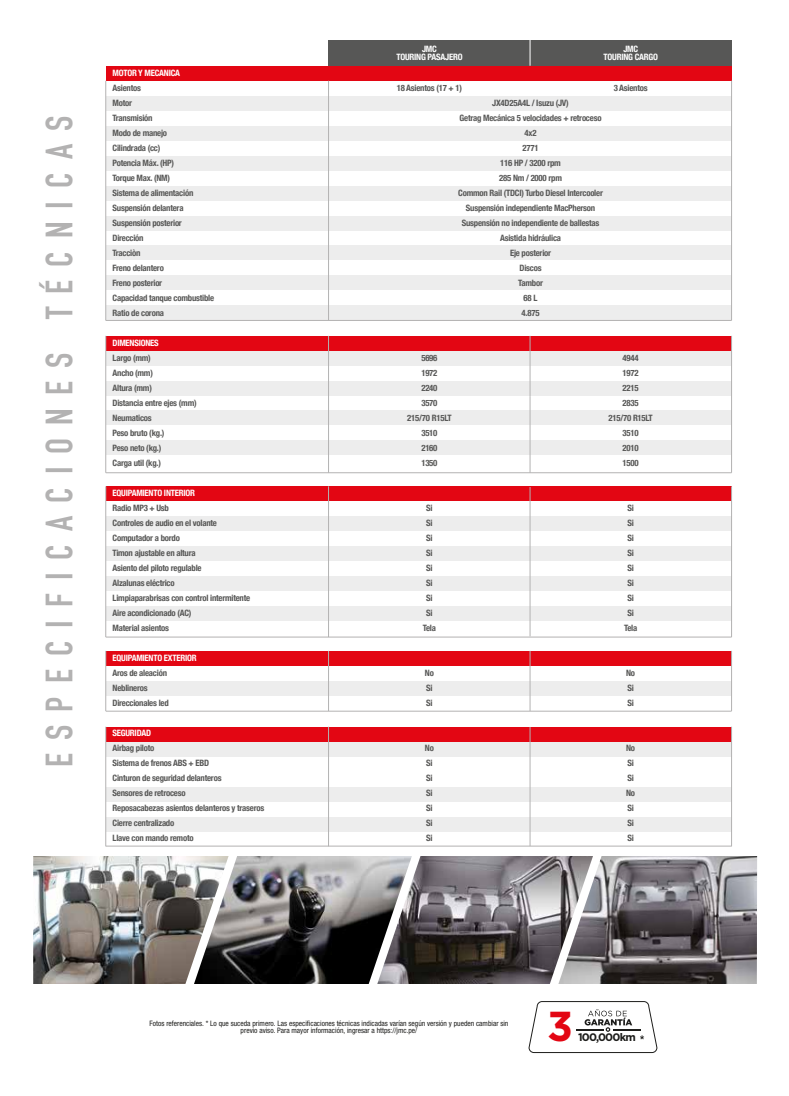
<style>
.page{position:relative;width:789px;height:1096px;background:#fff}
.page>*{position:absolute;margin:0;border:0;box-sizing:border-box;transform-origin:0 0}
.t1{font:700 41.88px "Gotham";color:#e30613}
.t2{font:700 37.5px "DIN Condensed";letter-spacing:.35em;color:#b3b2b2}
.t3{font:700 11px "Gotham";letter-spacing:-.075em;color:#1d1d1b}
.t4{font:700 condensed 8.75px/15px "Helvetica Neue";letter-spacing:-.025em;color:#575756}
.t5{font:700 condensed 8.75px/8.8px "Helvetica Neue";letter-spacing:-.025em;color:#fff;text-align:center}
.t6{font:condensed 7.5px/6.9px "Helvetica Neue LT Std";color:#1d1d1b;text-align:center}
</style>
<div class="page">
<div style="left:328px;top:40px;width:403px;height:26px;background:#575756"></div>
<div style="left:106px;top:66px;width:625px;height:14px;background:#e30613"></div>
<div style="left:106px;top:96px;width:625px;height:15px;background:#ededed"></div>
<div style="left:106px;top:126px;width:625px;height:15px;background:#ededed"></div>
<div style="left:106px;top:156px;width:625px;height:15px;background:#ededed"></div>
<div style="left:106px;top:186px;width:625px;height:15px;background:#ededed"></div>
<div style="left:106px;top:216px;width:625px;height:15px;background:#ededed"></div>
<div style="left:106px;top:246px;width:625px;height:14px;background:#ededed"></div>
<div style="left:106px;top:486px;width:625px;height:14px;background:#e30613"></div>
<div style="left:106px;top:516px;width:625px;height:15px;background:#ededed"></div>
<div style="left:106px;top:546px;width:625px;height:15px;background:#ededed"></div>
<div style="left:106px;top:576px;width:625px;height:15px;background:#ededed"></div>
<div style="left:106px;top:606px;width:625px;height:15px;background:#ededed"></div>
<div style="left:106px;top:275px;width:625px;height:15px;background:#ededed"></div>
<div style="left:106px;top:305px;width:625px;height:15px;background:#ededed"></div>
<div style="left:106px;top:336px;width:625px;height:15px;background:#e30613"></div>
<div style="left:106px;top:351px;width:625px;height:15px;background:#ededed"></div>
<div style="left:106px;top:381px;width:625px;height:15px;background:#ededed"></div>
<div style="left:106px;top:411px;width:625px;height:14px;background:#ededed"></div>
<div style="left:106px;top:440px;width:625px;height:15px;background:#ededed"></div>
<div style="left:106px;top:651px;width:625px;height:14px;background:#e30613"></div>
<div style="left:106px;top:681px;width:625px;height:15px;background:#ededed"></div>
<div style="left:106px;top:727px;width:625px;height:15px;background:#e30613"></div>
<div style="left:106px;top:742px;width:625px;height:15px;background:#ededed"></div>
<div style="left:106px;top:787px;width:625px;height:15px;background:#ededed"></div>
<div style="left:106px;top:817px;width:625px;height:15px;background:#ededed"></div>
<hr style="left:731px;top:81px;width:1px;height:239px;background:#b3b2b2">
<hr style="left:328px;top:81px;width:1px;height:239px;background:#b3b2b2">
<hr style="left:105px;top:81px;width:1px;height:239px;background:#b3b2b2">
<hr style="left:731px;top:336px;width:1px;height:137px;background:#b3b2b2">
<hr style="left:328px;top:336px;width:1px;height:137px;background:#b3b2b2">
<hr style="left:105px;top:336px;width:1px;height:137px;background:#b3b2b2">
<hr style="left:731px;top:486px;width:1px;height:151px;background:#b3b2b2">
<hr style="left:328px;top:486px;width:1px;height:151px;background:#b3b2b2">
<hr style="left:105px;top:486px;width:1px;height:151px;background:#b3b2b2">
<hr style="left:731px;top:651px;width:1px;height:60px;background:#b3b2b2">
<hr style="left:328px;top:651px;width:1px;height:60px;background:#b3b2b2">
<hr style="left:105px;top:651px;width:1px;height:60px;background:#b3b2b2">
<hr style="left:106px;top:320px;width:625px;height:1px;background:#b3b2b2">
<hr style="left:106px;top:472px;width:625px;height:1px;background:#b3b2b2">
<hr style="left:106px;top:711px;width:625px;height:1px;background:#b3b2b2">
<hr style="left:106px;top:846px;width:625px;height:1px;background:#b3b2b2">
<svg style="left:530px;top:40px;width:1px;height:26px"></svg>
<hr style="left:530px;top:336px;width:1px;height:61px;background:#b3b2b2">
<hr style="left:530px;top:397px;width:1px;height:76px;background:#b3b2b2">
<hr style="left:530px;top:487px;width:1px;height:149px;background:#b3b2b2">
<hr style="left:530px;top:651px;width:1px;height:60px;background:#b3b2b2">
<hr style="left:731px;top:727px;width:1px;height:119px;background:#b3b2b2">
<hr style="left:328px;top:727px;width:1px;height:119px;background:#b3b2b2">
<hr style="left:105px;top:727px;width:1px;height:119px;background:#b3b2b2">
<hr style="left:530px;top:727px;width:1px;height:119px;background:#b3b2b2">
<img style="left:33px;top:856px;width:152px;height:128px">
<img style="left:421px;top:856px;width:128px;height:128px">
<img style="left:238px;top:856px;width:130px;height:128px">
<img style="left:602px;top:856px;width:155px;height:128px">
<svg style="left:185px;top:856px;width:53px;height:128px"></svg>
<svg style="left:368px;top:856px;width:53px;height:128px;background:#7e7c7e"></svg>
<svg style="left:549px;top:856px;width:53px;height:128px"></svg>
<hr style="left:106px;top:637px;width:625px;height:1px;background:#b3b2b2">
<svg style="left:528px;top:1001px;width:129px;height:52px"></svg>
<h2 class="t2" style="left:34px;top:767px;width:653px;rotate:-90deg">ESPECIFICACIONES TÉCNICAS</h2>
<p class="t5" style="left:113px;top:68px;width:69px">MOTOR Y MECANICA</p>
<p class="t4" style="left:113px;top:80px;width:103px">Asientos<br>Motor<br>Transmisión<br>Modo de manejo<br>Cilindrada (cc)<br>Potencia Máx. (HP)<br>Torque Max. (NM)<br>Sistema de alimentación<br>Suspensión delantera<br>Suspensión posterior<br>Dirección<br>Tracciòn<br>Freno delantero<br>Freno posterior<br>Capacidad tanque combustible<br>Ratio de corona</p>
<p class="t5" style="left:113px;top:338px;width:48px">DIMENSIONES</p>
<p class="t4" style="left:113px;top:350px;width:86px">Largo (mm)<br>Ancho (mm)<br>Altura (mm)<br>Distancia entre ejes (mm)<br>Neumaticos<br>Peso bruto (kg.)<br>Peso neto (kg.)<br>Carga util (kg.)</p>
<p class="t5" style="left:113px;top:488px;width:84px">EQUIPAMIENTO INTERIOR</p>
<p class="t4" style="left:113px;top:500px;width:139px">Radio MP3 + Usb<br>Controles de audio en el volante<br>Computador a bordo<br>Timon ajustable en altura<br>Asiento del piloto regulable<br>Alzalunas eléctrico<br>Limpiaparabrisas con control intermitente<br>Aire acondicionado (AC)<br>Material asientos</p>
<p class="t5" style="left:113px;top:653px;width:86px">EQUIPAMIENTO EXTERIOR</p>
<p class="t4" style="left:113px;top:665px;width:58px">Aros de aleación<br>Neblineros<br>Direccionales led</p>
<p class="t5" style="left:113px;top:728px;width:40px">SEGURIDAD</p>
<p class="t4" style="left:113px;top:740px;width:153px">Airbag piloto<br>Sistema de frenos ABS + EBD<br>Cinturon de seguridad delanteros<br>Sensores de retroceso<br>Reposacabezas asientos delanteros y traseros<br>Cierre centralizado<br>Llave con mando remoto</p>
<p class="t5" style="left:396px;top:44px;width:68px">JMC<br>TOURING PASAJERO</p>
<p class="t5" style="left:603px;top:44px;width:56px">JMC<br>TOURING CARGO</p>
<p class="t4" style="left:397px;top:80px;width:67px">18 Asientos (17 + 1)</p>
<p class="t4" style="left:458px;top:95px;width:146px;text-align:center">JX4D25A4L / Isuzu (JV)<br>Getrag Mecánica 5 velocidades + retroceso<br>4x2<br>2771<br>116 HP / 3200 rpm<br>285 Nm / 2000 rpm<br>Common Rail (TDCI) Turbo Diesel Intercooler<br>Suspensión independiente MacPherson<br>Suspensión no independiente de ballestas<br>Asistida hidráulica<br>Eje posterior<br>Discos<br>Tambor<br>68 L<br>4.875</p>
<p class="t4" style="left:613px;top:80px;width:35px">3 Asientos</p>
<p class="t4" style="left:407px;top:350px;width:46px;text-align:center">5696<br>1972<br>2240<br>3570<br>215/70 R15LT<br>3510<br>2160<br>1350</p>
<p class="t4" style="left:423px;top:500px;width:15px;text-align:center">Si<br>Si<br>Si<br>Si<br>Si<br>Si<br>Si<br>Si<br>Tela</p>
<p class="t4" style="left:425px;top:665px;width:11px">No<br>Si<br>Si</p>
<p class="t4" style="left:425px;top:740px;width:11px">No<br>Si<br>Si<br>Si<br>Si<br>Si<br>Si</p>
<p class="t4" style="left:608px;top:350px;width:46px;text-align:center">4944<br>1972<br>2215<br>2835<br>215/70 R15LT<br>3510<br>2010<br>1500</p>
<p class="t4" style="left:624px;top:500px;width:15px;text-align:center">Si<br>Si<br>Si<br>Si<br>Si<br>Si<br>Si<br>Si<br>Tela</p>
<p class="t4" style="left:626px;top:665px;width:11px">No<br>Si<br>Si</p>
<p class="t4" style="left:626px;top:740px;width:11px">No<br>Si<br>Si<br>No<br>Si<br>Si<br>Si</p>
<p class="t6" style="left:150px;top:1020px;width:360px">Fotos referenciales. * Lo que suceda primero. Las especificaciones técnicas indicadas varían según versión y pueden cambiar sin previo aviso. Para mayor información, ingresar a https://jmc.pe/</p>
<h1 class="t1" style="left:547px;top:1002px;width:27px">3</h1>
<p class="t3" style="left:578px;top:1031px;width:59px">100,000km</p>
</div>
